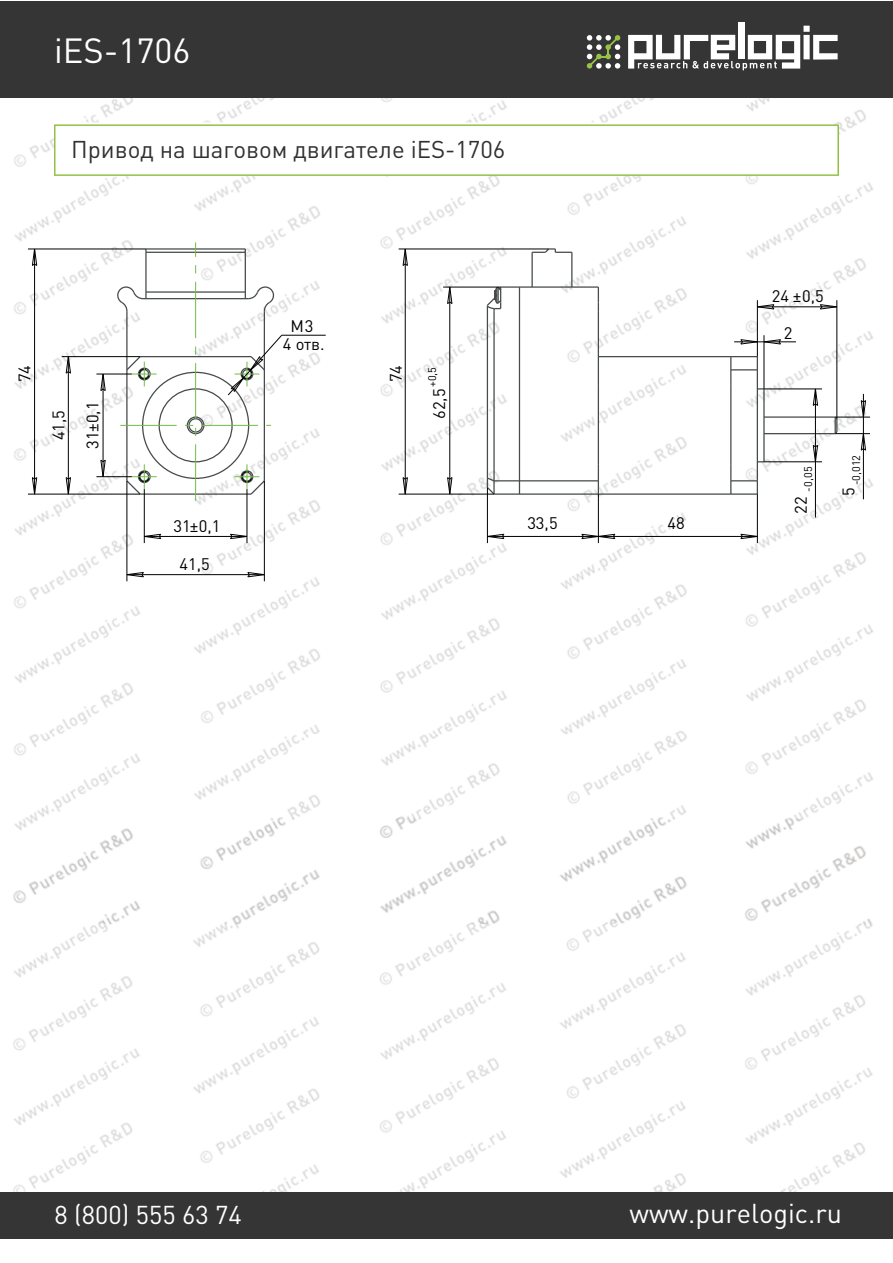
<style>
.page{position:relative;width:893px;height:1263px;background:#fff}
.page>*{position:absolute;margin:0;border:0;box-sizing:border-box;transform-origin:0 0}
.t1{font:34.5px "DIN Pro";color:#fff}
.t2{font:27px "DIN Pro";color:#fff}
.t3{font:25.5px "DIN Pro";color:#fff}
.t4{font:24px "DIN Pro";color:#313132}
.t5{font:16.5px/17.1px "DIN Pro";color:#000001;text-align:center}
.t6{font:11.1px "DIN Pro";color:#000001}
</style>
<div class="page">
<img style="left:0;top:1px;width:735px;height:1238px">
<img style="left:735px;top:98px;width:138px;height:1094px">
<div style="left:1px;top:1px;width:892px;height:97px;background:#363536"></div>
<div style="left:1px;top:1192px;width:892px;height:47px;background:#363536"></div>
<div style="left:738px;top:23px;width:6px;height:36px;background:#fff"></div>
<svg style="left:587px;top:35px;width:33px;height:34px"></svg>
<svg style="left:628px;top:26px;width:210px;height:44px"></svg>
<svg style="left:54px;top:124px;width:785px;height:52px"></svg>
<svg style="left:126px;top:572px;width:18px;height:5px"></svg>
<svg style="left:247px;top:572px;width:17px;height:5px"></svg>
<hr style="left:127px;top:574px;width:137px;height:1px;background:#000001">
<hr style="left:127px;top:481px;width:1px;height:100px;background:#000001">
<hr style="left:264px;top:481px;width:1px;height:100px;background:#000001">
<svg style="left:100px;top:460px;width:6px;height:16px"></svg>
<svg style="left:100px;top:375px;width:6px;height:16px"></svg>
<hr style="left:103px;top:374px;width:1px;height:103px;background:#000001">
<hr style="left:96px;top:476px;width:36px;height:1px;background:#000001">
<hr style="left:96px;top:374px;width:36px;height:1px;background:#000001">
<svg style="left:145px;top:534px;width:16px;height:5px"></svg>
<svg style="left:230px;top:534px;width:17px;height:5px"></svg>
<hr style="left:144px;top:536px;width:103px;height:1px;background:#000001">
<hr style="left:144px;top:489px;width:1px;height:54px;background:#000001">
<hr style="left:247px;top:489px;width:1px;height:54px;background:#000001">
<svg style="left:66px;top:357px;width:5px;height:17px"></svg>
<svg style="left:66px;top:477px;width:5px;height:17px"></svg>
<hr style="left:68px;top:357px;width:1px;height:137px;background:#000001">
<hr style="left:62px;top:356px;width:78px;height:1px;background:#000001">
<svg style="left:32px;top:477px;width:5px;height:17px"></svg>
<svg style="left:32px;top:250px;width:5px;height:16px"></svg>
<hr style="left:34px;top:249px;width:1px;height:245px;background:#000001">
<hr style="left:28px;top:494px;width:112px;height:1px;background:#000001">
<hr style="left:28px;top:249px;width:118px;height:1px;background:#000001">
<svg style="left:116px;top:242px;width:166px;height:259px"></svg>
<hr style="left:282px;top:335px;width:44px;height:1px;background:#000001">
<hr style="left:757px;top:370px;width:1px;height:111px;background:#474b4c">
<hr style="left:731px;top:493px;width:26px;height:2px;background:#474b4c">
<hr style="left:598px;top:493px;width:133px;height:2px;background:#474b4c">
<hr style="left:598px;top:356px;width:133px;height:1px;background:#474b4c">
<hr style="left:501px;top:286px;width:97px;height:2px;background:#474b4c">
<hr style="left:598px;top:311px;width:1px;height:75px;background:#474b4c">
<hr style="left:494px;top:493px;width:104px;height:2px;background:#474b4c">
<svg style="left:598px;top:465px;width:1px;height:28px"></svg>
<hr style="left:494px;top:480px;width:104px;height:1px;background:#474b4c">
<hr style="left:493px;top:311px;width:2px;height:170px;background:#474b4c">
<hr style="left:487px;top:306px;width:1px;height:172px;background:#474b4c">
<svg style="left:486px;top:476px;width:10px;height:20px"></svg>
<hr style="left:571px;top:252px;width:1px;height:35px;background:#474b4c">
<hr style="left:531px;top:252px;width:2px;height:35px;background:#474b4c">
<svg style="left:532px;top:247px;width:40px;height:7px"></svg>
<hr style="left:763px;top:389px;width:2px;height:73px;background:#474b4c">
<svg style="left:730px;top:461px;width:34px;height:33px"></svg>
<svg style="left:730px;top:356px;width:34px;height:34px"></svg>
<hr style="left:764px;top:433px;width:71px;height:1px;background:#474b4c">
<hr style="left:764px;top:416px;width:71px;height:2px;background:#474b4c">
<svg style="left:833px;top:415px;width:6px;height:20px"></svg>
<svg style="left:598px;top:287px;width:1px;height:24px"></svg>
<svg style="left:486px;top:286px;width:16px;height:26px"></svg>
<hr style="left:598px;top:386px;width:1px;height:79px;background:#474b4c">
<hr style="left:730px;top:386px;width:1px;height:79px;background:#474b4c">
<hr style="left:519px;top:287px;width:1px;height:207px;background:#474b4c">
<svg style="left:447px;top:288px;width:5px;height:16px"></svg>
<svg style="left:447px;top:477px;width:5px;height:17px"></svg>
<hr style="left:449px;top:287px;width:1px;height:207px;background:#000001">
<hr style="left:443px;top:287px;width:58px;height:1px;background:#000001">
<svg style="left:403px;top:477px;width:5px;height:17px"></svg>
<svg style="left:403px;top:250px;width:5px;height:16px"></svg>
<hr style="left:405px;top:249px;width:1px;height:245px;background:#000001">
<hr style="left:399px;top:494px;width:95px;height:1px;background:#000001">
<hr style="left:399px;top:249px;width:150px;height:1px;background:#000001">
<svg style="left:488px;top:534px;width:16px;height:5px"></svg>
<hr style="left:487px;top:536px;width:111px;height:1px;background:#000001">
<hr style="left:598px;top:494px;width:1px;height:49px;background:#000001">
<hr style="left:487px;top:487px;width:1px;height:56px;background:#000001">
<svg style="left:581px;top:534px;width:34px;height:5px"></svg>
<svg style="left:740px;top:534px;width:17px;height:5px"></svg>
<hr style="left:598px;top:536px;width:159px;height:1px;background:#000001">
<hr style="left:757px;top:494px;width:1px;height:49px;background:#000001">
<hr style="left:764px;top:342px;width:32px;height:1px;background:#000001">
<svg style="left:734px;top:339px;width:47px;height:6px"></svg>
<hr style="left:764px;top:335px;width:1px;height:54px;background:#000001">
<svg style="left:820px;top:304px;width:17px;height:5px"></svg>
<svg style="left:758px;top:304px;width:16px;height:5px"></svg>
<hr style="left:757px;top:307px;width:80px;height:1px;background:#000001">
<hr style="left:837px;top:300px;width:1px;height:119px;background:#000001">
<hr style="left:757px;top:300px;width:1px;height:57px;background:#000001">
<svg style="left:813px;top:388px;width:5px;height:18px"></svg>
<svg style="left:813px;top:445px;width:5px;height:16px"></svg>
<hr style="left:815px;top:389px;width:1px;height:73px;background:#000001">
<hr style="left:815px;top:462px;width:1px;height:55px;background:#000001">
<hr style="left:764px;top:389px;width:58px;height:1px;background:#000001">
<hr style="left:764px;top:461px;width:58px;height:1px;background:#000001">
<hr style="left:863px;top:434px;width:1px;height:65px;background:#000001">
<svg style="left:861px;top:394px;width:5px;height:57px"></svg>
<hr style="left:835px;top:417px;width:35px;height:1px;background:#000001">
<hr style="left:835px;top:433px;width:35px;height:1px;background:#000001">
<h1 class="t1" style="left:54px;top:27px;width:138px">iES-1706</h1>
<h3 class="t4" style="left:71px;top:133px;width:436px">Привод на шаговом двигателе iES-1706</h3>
<p class="t5" style="left:15px;top:382px;width:19px;rotate:-90deg">74</p>
<p class="t5" style="left:49px;top:440px;width:32px;rotate:-90deg">41,5</p>
<p class="t5" style="left:83px;top:449px;width:49px;rotate:-90deg">31±0,1</p>
<p class="t5" style="left:283px;top:317px;width:43px">M3<br>4 отв.</p>
<p class="t5" style="left:174px;top:517px;width:49px">31±0,1</p>
<p class="t5" style="left:179px;top:555px;width:32px">41,5</p>
<p class="t5" style="left:387px;top:382px;width:19px;rotate:-90deg">74</p>
<p class="t6" style="left:424px;top:387px;width:22px;rotate:-90deg">+0,5</p>
<p class="t5" style="left:430px;top:419px;width:32px;rotate:-90deg">62,5</p>
<p class="t5" style="left:527px;top:513px;width:32px">33,5</p>
<p class="t5" style="left:667px;top:513px;width:19px">48</p>
<p class="t5" style="left:772px;top:287px;width:53px">24 ±0,5</p>
<p class="t5" style="left:784px;top:323px;width:10px">2</p>
<p class="t6" style="left:801px;top:514px;width:49px;rotate:-90deg"><sup>22</sup> -0,05</p>
<p class="t6" style="left:849px;top:496px;width:42px;rotate:-90deg"><sup>5</sup>-0,012</p>
<h3 class="t3" style="left:55px;top:1197px;width:189px">8 (800) 555 63 74</h3>
<h2 class="t2" style="left:629px;top:1195px;width:214px">www.purelogic.ru</h2>
</div>
